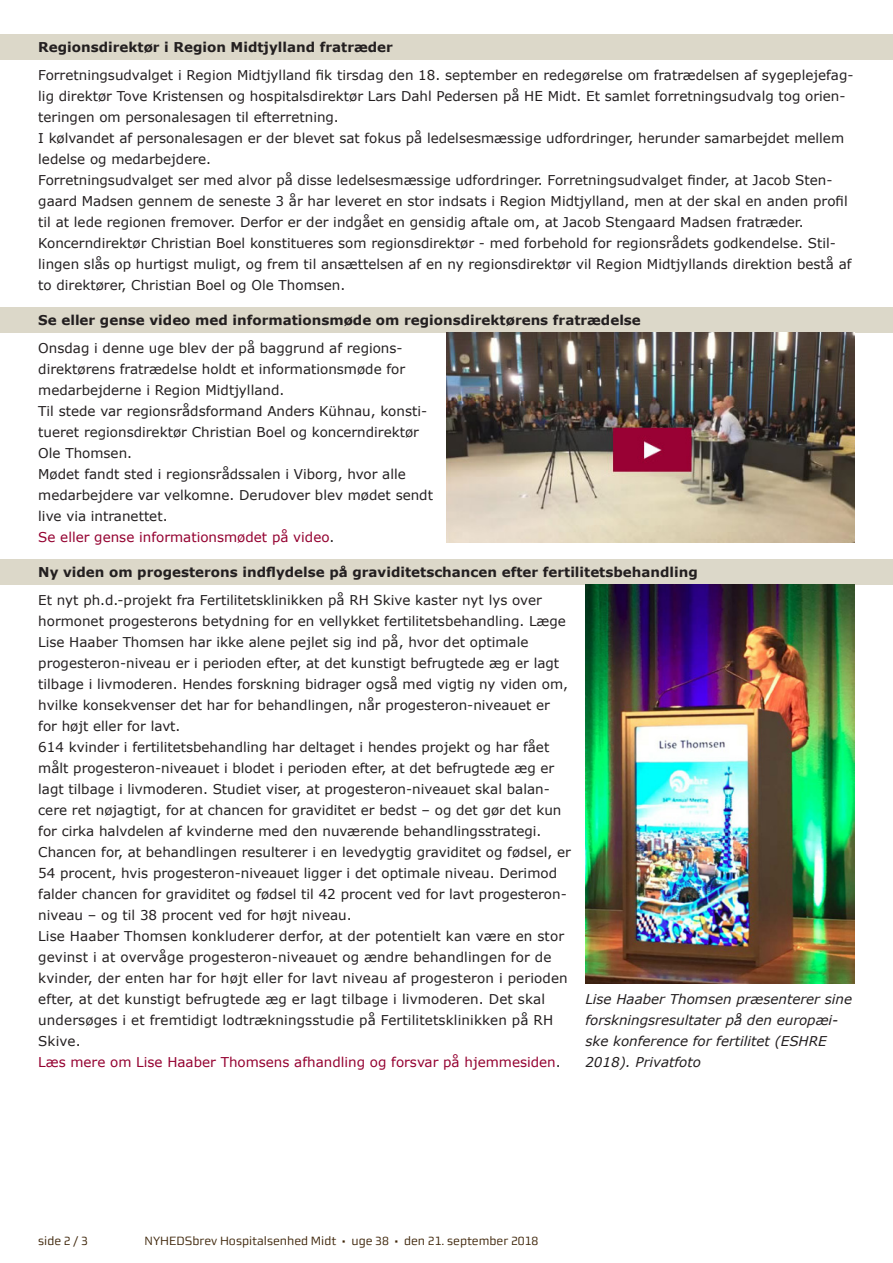
<style>
.page{position:relative;width:893px;height:1263px;background:#fff}
.page>*{position:absolute;margin:0;border:0;box-sizing:border-box;transform-origin:0 0}
.brod{font:13.5px/21px "Verdana";color:#231f20}
.overskrift{font:700 13.5px "Verdana";color:#231f20}
.brod-2{font:italic 13.5px/21px "Verdana";color:#231f20}
.brod-3{font:13.5px "Verdana";color:#940130}
.t1{font:12px "midtsans";color:#3d2408}
.s1{color:#231f20}
</style>
<div class="page">
<div style="left:0;top:34px;width:893px;height:25px;background:#dcd8c9"></div>
<div style="left:0;top:307px;width:893px;height:25px;background:#dcd8c9"></div>
<img style="left:446px;top:332px;width:409px;height:210px">
<div style="left:0;top:559px;width:893px;height:25px;background:#dcd8c9"></div>
<img style="left:585px;top:584px;width:269px;height:399px">
<p class="overskrift" style="left:38px;top:38px;width:356px">Regionsdirektør i Region Midtjylland fratræder</p>
<p class="brod" style="left:38px;top:65px;width:817px">Forretningsudvalget i Region Midtjylland fik tirsdag den 18. september en redegørelse om fratrædelsen af sygeplejefag&shy;lig direktør Tove Kristensen og hospitalsdirektør Lars Dahl Pedersen på HE Midt. Et samlet forretningsudvalg tog orien&shy;teringen om personalesagen til efterretning.</p>
<p class="brod" style="left:38px;top:128px;width:807px">I kølvandet af personalesagen er der blevet sat fokus på ledelsesmæssige udfordringer, herunder samarbejdet mellem ledelse og medarbejdere.</p>
<p class="brod" style="left:38px;top:170px;width:811px">Forretningsudvalget ser med alvor på disse ledelsesmæssige udfordringer. Forretningsudvalget finder, at Jacob Sten&shy;gaard Madsen gennem de seneste 3 år har leveret en stor indsats i Region Midtjylland, men at der skal en anden profil til at lede regionen fremover. Derfor er der indgået en gensidig aftale om, at Jacob Stengaard Madsen fratræder.</p>
<p class="brod" style="left:38px;top:233px;width:815px">Koncerndirektør Christian Boel konstitueres som regionsdirektør - med forbehold for regionsrådets godkendelse. Stil&shy;lingen slås op hurtigst muligt, og frem til ansættelsen af en ny regionsdirektør vil Region Midtjyllands direktion bestå af to direktører, Christian Boel og Ole Thomsen.</p>
<p class="overskrift" style="left:38px;top:311px;width:604px">Se eller gense video med informationsmøde om regionsdirektørens fratrædelse</p>
<p class="brod" style="left:38px;top:338px;width:368px">Onsdag i denne uge blev der på baggrund af regions&shy;direktørens fratrædelse holdt et informationsmøde for medarbejderne i Region Midtjylland.</p>
<p class="brod" style="left:38px;top:401px;width:390px">Til stede var regionsrådsformand Anders Kühnau, konsti&shy;tueret regionsdirektør Christian Boel og koncerndirektør<br>Ole Thomsen.</p>
<p class="brod" style="left:38px;top:464px;width:396px">Mødet fandt sted i regionsrådssalen i Viborg, hvor alle medarbejdere var velkomne. Derudover blev mødet sendt live via intranettet.</p>
<p class="brod-3" style="left:38px;top:528px;width:298px">Se eller gense informationsmødet på video<span class="s1">.</span></p>
<p class="overskrift" style="left:38px;top:563px;width:661px">Ny viden om progesterons indflydelse på graviditetschancen efter fertilitetsbehandling</p>
<p class="brod" style="left:38px;top:590px;width:531px">Et nyt ph.d.-projekt fra Fertilitetsklinikken på RH Skive kaster nyt lys over hormonet progesterons betydning for en vellykket fertilitetsbehandling. Læge Lise Haaber Thomsen har ikke alene pejlet sig ind på, hvor det optimale progesteron-niveau er i perioden efter, at det kunstigt befrugtede æg er lagt tilbage i livmoderen. Hendes forskning bidrager også med vigtig ny viden om, hvilke konsekvenser det har for behandlingen, når progesteron-niveauet er for højt eller for lavt.</p>
<p class="brod" style="left:38px;top:737px;width:534px">614 kvinder i fertilitetsbehandling har deltaget i hendes projekt og har fået målt progesteron-niveauet i blodet i perioden efter, at det befrugtede æg er lagt tilbage i livmoderen. Studiet viser, at progesteron-niveauet skal balan&shy;cere ret nøjagtigt, for at chancen for graviditet er bedst – og det gør det kun for cirka halvdelen af kvinderne med den nuværende behandlingsstrategi.<br>Chancen for, at behandlingen resulterer i en levedygtig graviditet og fødsel, er 54 procent, hvis progesteron-niveauet ligger i det optimale niveau. Derimod falder chancen for graviditet og fødsel til 42 procent ved for lavt progesteron&shy;niveau – og til 38 procent ved for højt niveau.</p>
<p class="brod" style="left:38px;top:926px;width:531px">Lise Haaber Thomsen konkluderer derfor, at der potentielt kan være en stor gevinst i at overvåge progesteron-niveauet og ændre behandlingen for de kvinder, der enten har for højt eller for lavt niveau af progesteron i perioden efter, at det kunstigt befrugtede æg er lagt tilbage i livmoderen. Det skal undersøges i et fremtidigt lodtrækningsstudie på Fertilitetsklinikken på RH Skive.</p>
<p class="brod-3" style="left:38px;top:1053px;width:524px">Læs mere om Lise Haaber Thomsens afhandling og forsvar på hjemmesiden<span class="s1">.</span></p>
<p class="brod-2" style="left:585px;top:989px;width:268px">Lise Haaber Thomsen præsenterer sine forskningsresultater på den europæi&shy;ske konference for fertilitet (ESHRE 2018). Privatfoto</p>
<p class="t1" style="left:38px;top:1234px;width:51px">side 2 / 3</p>
<p class="t1" style="left:145px;top:1234px;width:395px">NYHEDSbrev Hospitalsenhed Midt • uge 38 • den 21. september 2018</p>
</div>
